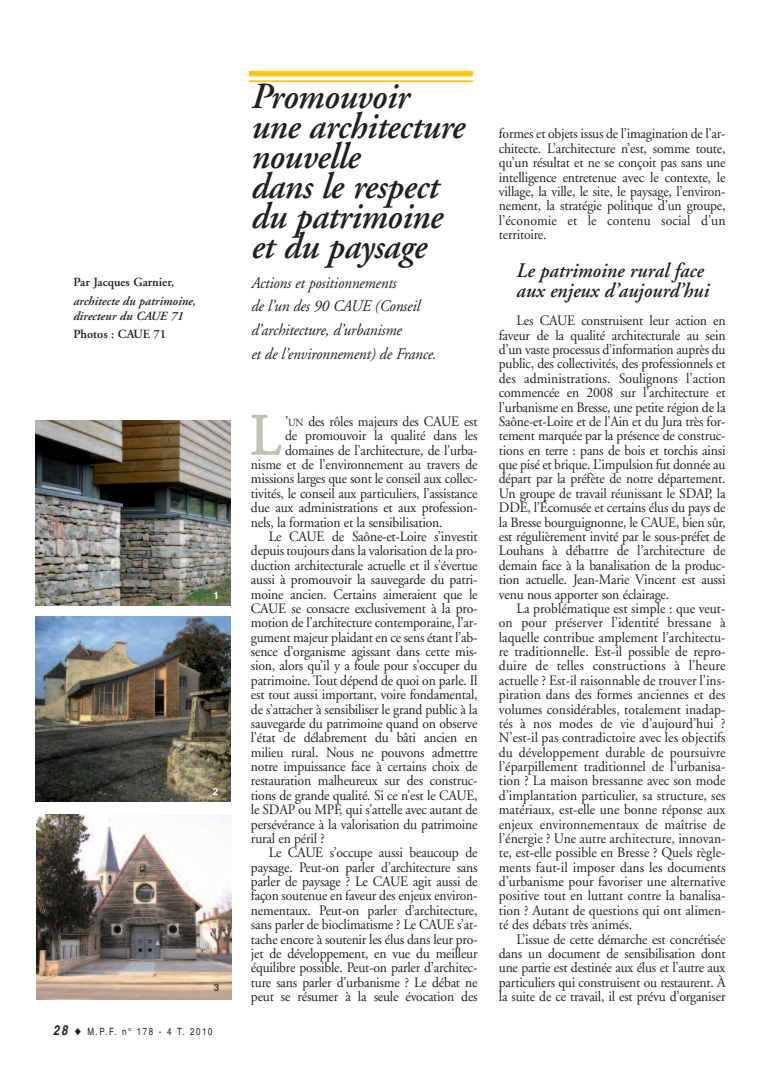
<style>
.page{position:relative;width:780px;height:1088px;background:#fff}
.page>*{position:absolute;margin:0;border:0;box-sizing:border-box;transform-origin:0 0}
.t1{font:57.75px "Adobe Garamond";color:#c3c1b1;scale:.95 1}
.t2{font:italic 600 36.88px/30px "Adobe Garamond";letter-spacing:-.01em;color:#231f20;scale:.95 1}
.t3{font:italic 600 20.62px/20px "Adobe Garamond";color:#231f20;scale:.95 1}
.t4{font:italic 16.25px/23.8px "Adobe Garamond";letter-spacing:-.01em;color:#231f20;scale:.95 1}
.t5{font:14.38px/14.4px "Adobe Garamond";letter-spacing:-.015em;color:#231f20;text-align:justify;scale:.95 1}
.t6{font:italic 600 12.5px/15px "Adobe Garamond";color:#231f20}
.t7{font:600 12.5px "Adobe Garamond";color:#231f20}
.t8{font:10px "Helvetica";letter-spacing:.195em;color:#231f20;scale:.8 1}
.t9{font:700 10px "Helvetica";color:#fff}
.t10{font:700 10px "Helvetica";color:#4b3f28}
.s1{font-weight:700;font-style:italic;font-size:13.75px}
.s2{font-size:10.75px}
</style>
<div class="page">
<div style="left:249px;top:71px;width:224px;height:6px;background:#fec71b"></div>
<hr style="left:249px;top:80px;width:224px;height:2px;background:#fec71b">
<img style="left:36px;top:420px;width:194px;height:185px">
<img style="left:36px;top:616px;width:194px;height:186px">
<img style="left:37px;top:814px;width:195px;height:185px">
<p class="t7" style="left:73px;top:277px;width:102px">Par Jacques Garnier,</p>
<p class="t6" style="left:73px;top:294px;width:124px">architecte du patrimoine, directeur du CAUE 71</p>
<p class="t7" style="left:73px;top:329px;width:94px">Photos : CAUE 71</p>
<p class="t9" style="left:213px;top:590px;width:7px">1</p>
<p class="t9" style="left:213px;top:786px;width:7px">2</p>
<p class="t10" style="left:214px;top:981px;width:7px">3</p>
<p class="t8" style="left:53px;top:1026px;width:201px"><span class="s1">28</span> ◆ M.P.F. n° 178 - 4 T. 2010</p>
<h2 class="t2" style="left:251px;top:85px;width:226px">Promouvoir une architecture nouvelle<br>dans le respect du patrimoine et du paysage</h2>
<p class="t4" style="left:251px;top:272px;width:197px">Actions et positionnements<br>de l’un des 90 CAUE (Conseil d’architecture, d’urbanisme<br>et de l’environnement) de France.</p>
<h1 class="t1" style="left:250px;top:413px;width:33px">L</h1>
<p class="t5" style="left:285px;top:415px;width:204px">’<span class="s2">UN</span> des rôles majeurs des CAUE est</p>
<p class="t5" style="left:285px;top:430px;width:204px">de promouvoir la qualité dans les</p>
<p class="t5" style="left:285px;top:444px;width:204px">domaines de l’architecture, de l’urba-</p>
<p class="t5" style="left:251px;top:459px;width:240px">nisme et de l’environnement au travers de</p>
<p class="t5" style="left:251px;top:473px;width:240px">missions larges que sont le conseil aux collec-</p>
<p class="t5" style="left:251px;top:487px;width:240px">tivités, le conseil aux particuliers, l’assistance</p>
<p class="t5" style="left:251px;top:502px;width:240px">due aux administrations et aux profession-</p>
<p class="t5" style="left:251px;top:516px;width:203px">nels, la formation et la sensibilisation.</p>
<p class="t5" style="left:269px;top:530px;width:221px">Le CAUE de Saône-et-Loire s’investit</p>
<p class="t5" style="left:251px;top:545px;width:240px">depuis toujours dans la valorisation de la pro-</p>
<p class="t5" style="left:251px;top:559px;width:240px">duction architecturale actuelle et il s’évertue</p>
<p class="t5" style="left:251px;top:574px;width:240px">aussi à promouvoir la sauvegarde du patri-</p>
<p class="t5" style="left:251px;top:588px;width:240px">moine ancien. Certains aimeraient que le</p>
<p class="t5" style="left:251px;top:602px;width:240px">CAUE se consacre exclusivement à la pro-</p>
<p class="t5" style="left:251px;top:617px;width:240px">motion de l’architecture contemporaine, l’ar-</p>
<p class="t5" style="left:251px;top:631px;width:240px">gument majeur plaidant en ce sens étant l’ab-</p>
<p class="t5" style="left:251px;top:645px;width:240px">sence d’organisme agissant dans cette mis-</p>
<p class="t5" style="left:251px;top:660px;width:240px">sion, alors qu’il y a foule pour s’occuper du</p>
<p class="t5" style="left:251px;top:674px;width:240px">patrimoine. Tout dépend de quoi on parle. Il</p>
<p class="t5" style="left:251px;top:689px;width:240px">est tout aussi important, voire fondamental,</p>
<p class="t5" style="left:251px;top:703px;width:240px">de s’attacher à sensibiliser le grand public à la</p>
<p class="t5" style="left:251px;top:717px;width:240px">sauvegarde du patrimoine quand on observe</p>
<p class="t5" style="left:251px;top:732px;width:240px">l’état de délabrement du bâti ancien en</p>
<p class="t5" style="left:251px;top:746px;width:240px">milieu rural. Nous ne pouvons admettre</p>
<p class="t5" style="left:251px;top:760px;width:240px">notre impuissance face à certains choix de</p>
<p class="t5" style="left:251px;top:775px;width:240px">restauration malheureux sur des construc-</p>
<p class="t5" style="left:251px;top:789px;width:240px">tions de grande qualité. Si ce n’est le CAUE,</p>
<p class="t5" style="left:251px;top:804px;width:240px">le SDAP ou MPF, qui s’attelle avec autant de</p>
<p class="t5" style="left:251px;top:818px;width:240px">persévérance à la valorisation du patrimoine</p>
<p class="t5" style="left:251px;top:832px;width:79px">rural en péril ?</p>
<p class="t5" style="left:269px;top:847px;width:221px">Le CAUE s’occupe aussi beaucoup de</p>
<p class="t5" style="left:251px;top:861px;width:240px">paysage. Peut-on parler d’architecture sans</p>
<p class="t5" style="left:251px;top:875px;width:240px">parler de paysage ? Le CAUE agit aussi de</p>
<p class="t5" style="left:251px;top:890px;width:240px">façon soutenue en faveur des enjeux environ-</p>
<p class="t5" style="left:251px;top:904px;width:240px">nementaux. Peut-on parler d’architecture,</p>
<p class="t5" style="left:251px;top:919px;width:240px">sans parler de bioclimatisme ? Le CAUE s’at-</p>
<p class="t5" style="left:251px;top:933px;width:240px">tache encore à soutenir les élus dans leur pro-</p>
<p class="t5" style="left:251px;top:947px;width:240px">jet de développement, en vue du meilleur</p>
<p class="t5" style="left:251px;top:962px;width:240px">équilibre possible. Peut-on parler d’architec-</p>
<p class="t5" style="left:251px;top:976px;width:240px">ture sans parler d’urbanisme ? Le débat ne</p>
<p class="t5" style="left:251px;top:990px;width:240px">peut se résumer à la seule évocation des</p>
<p class="t5" style="left:499px;top:128px;width:240px">formes et objets issus de l’imagination de l’ar&shy;chitecte. L’architecture n’est, somme toute, qu’un résultat et ne se conçoit pas sans une intelligence entretenue avec le contexte, le village, la ville, le site, le paysage, l’environ&shy;nement, la stratégie politique d’un groupe, l’économie et le contenu social d’un territoire.</p>
<h3 class="t3" style="left:516px;top:262px;width:204px">Le patrimoine rural face aux enjeux d’aujourd’hui</h3>
<p class="t5" style="left:499px;top:315px;width:240px;text-indent:18px">Les CAUE construisent leur action en faveur de la qualité architecturale au sein d’un vaste processus d’information auprès du public, des collectivités, des professionnels et des administrations. Soulignons l’action commencée en 2008 sur l’architecture et l’urbanisme en Bresse, une petite région de la Saône-et-Loire et de l’Ain et du Jura très for&shy;tement marquée par la présence de construc&shy;tions en terre : pans de bois et torchis ainsi que pisé et brique. L’impulsion fut donnée au départ par la préfète de notre département.<br>Un groupe de travail réunissant le SDAP, la DDE, l’Écomusée et certains élus du pays de la Bresse bourguignonne, le CAUE, bien sûr, est régulièrement invité par le sous-préfet de Louhans à débattre de l’architecture de demain face à la banalisation de la produc&shy;tion actuelle. Jean-Marie Vincent est aussi venu nous apporter son éclairage.</p>
<p class="t5" style="left:499px;top:602px;width:240px;text-indent:18px">La problématique est simple : que veut&shy;on pour préserver l’identité bressane à laquelle contribue amplement l’architectu&shy;re traditionnelle. Est-il possible de repro&shy;duire de telles constructions à l’heure actuelle ? Est-il raisonnable de trouver l’ins&shy;piration dans des formes anciennes et des volumes considérables, totalement inadap&shy;tés à nos modes de vie d’aujourd’hui ?<br>N’est-il pas contradictoire avec les objectifs du développement durable de poursuivre l’éparpillement traditionnel de l’urbanisa&shy;tion ? La maison bressanne avec son mode d’implantation particulier, sa structure, ses matériaux, est-elle une bonne réponse aux enjeux environnementaux de maîtrise de l’énergie ? Une autre architecture, innovan&shy;te, est-elle possible en Bresse ? Quels règle&shy;ments faut-il imposer dans les documents d’urbanisme pour favoriser une alternative positive tout en luttant contre la banalisa&shy;tion ? Autant de questions qui ont alimen&shy;té des débats très animés.</p>
<p class="t5" style="left:499px;top:933px;width:240px;text-indent:18px">L’issue de cette démarche est concrétisée dans un document de sensibilisation dont une partie est destinée aux élus et l’autre aux particuliers qui construisent ou restaurent. À la suite de ce travail, il est prévu d’organiser</p>
</div>
